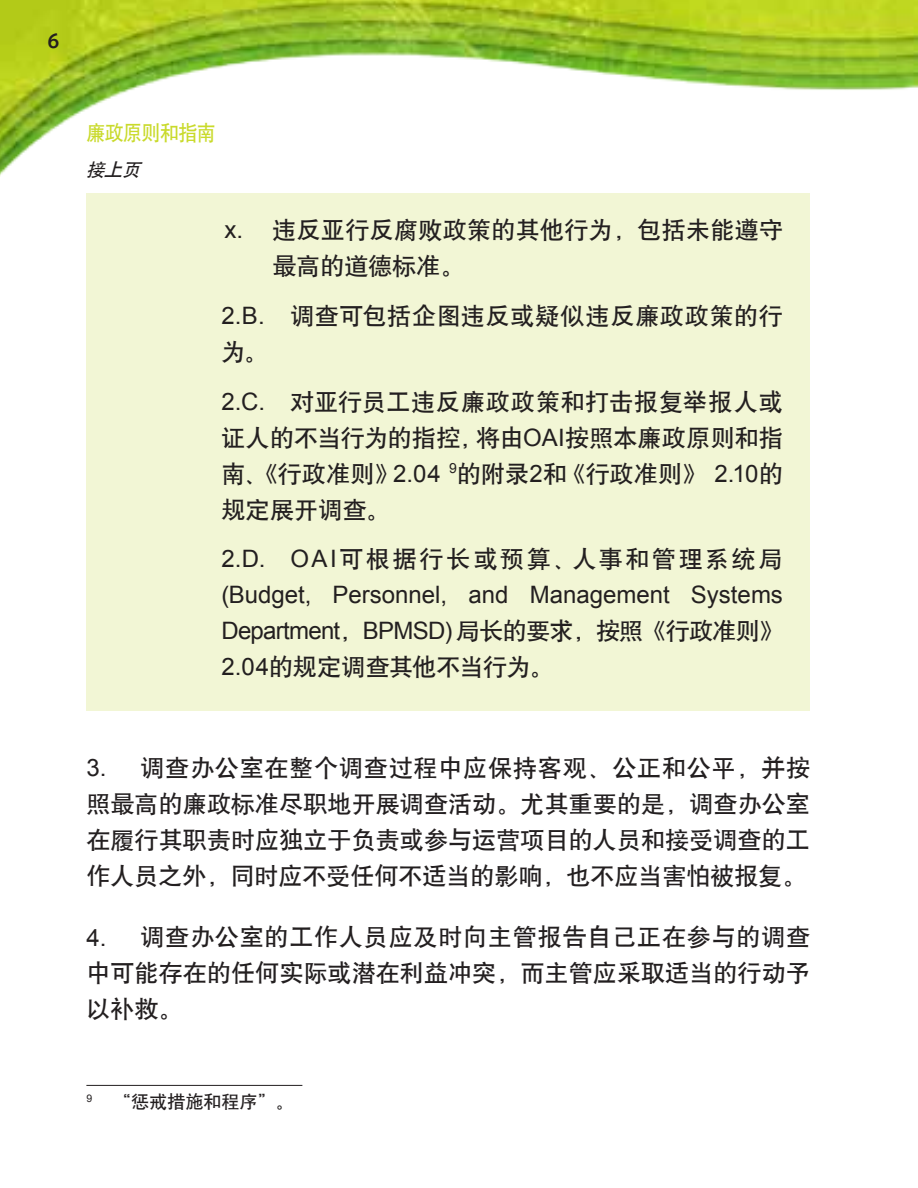
<style>
.page{position:relative;width:918px;height:1188px;background:#fff}
.page>*{position:absolute;margin:0;border:0;box-sizing:border-box;transform-origin:0 0}
.t1{font:24px/36px "H Yb 1 gj";letter-spacing:.005em;color:#231f20;text-align:justify}
.t2{font:24px/36px "Arial";color:#231f20}
.t3{font:24px/36px "H Yb 1 gj";letter-spacing:.03em;color:#231f20}
.t4{font:24px "H Yb 1 gj";letter-spacing:.11em;color:#231f20}
.t5{font:21px "H Yb 1 gj";letter-spacing:-.025em;color:#c9da2b;scale:.9 1}
.t6{font:500 21px "Ideal Sans";color:#231f20}
.t7{font:18px "H Yb 1 gj";color:#231f20}
.t8{font:italic 18px "H Yb 1 gj";color:#231f20}
.s1{font-family:"Arial"}
.s2{font-family:"H Yb 1 gj"}
</style>
<div class="page">
<div style="left:86px;top:193px;width:724px;height:518px;background:#f2f6d5"></div>
<img style="left:0;top:0;width:918px;height:176px">
<hr style="left:86px;top:1085px;width:216px;height:1px;background:#231f20">
<p class="t6" style="left:48px;top:25px;width:13px">6</p>
<p class="t5" style="left:86px;top:123px;width:145px">廉政原则和指南</p>
<p class="t8" style="left:86px;top:160px;width:60px">接上页</p>
<p class="t1" style="left:272px;top:212px;width:512px;text-indent:-48px"><span class="s1">x.</span> 违反亚行反腐败政策的其他行为，包括未能遵守最高的道德标准。</p>
<p class="t3" style="left:221px;top:298px;width:563px"><span class="s1">2.B.</span> 调查可包括企图违反或疑似违反廉政政策的行为。</p>
<p class="t1" style="left:221px;top:383px;width:563px"><span class="s1">2.C.</span> 对亚行员工违反廉政政策和打击报复举报人或证人的不当行为的指控，将由<span class="s1">OAI</span>按照本廉政原则和指南、《行政准则》<span class="s1">2.04</span> <sup>9</sup>的附录<span class="s1">2</span>和《行政准则》 <span class="s1">2.10</span>的规定展开调查。</p>
<p class="t4" style="left:221px;top:547px;width:563px"><span class="s1">2.D. OAI</span>可根据行长或预算、人事和管理系统局</p>
<p class="t2" style="left:221px;top:577px;width:563px">(Budget, Personnel, and Management Systems<br>Department<span class="s2">，</span>BPMSD) <span class="s2">局长的要求，按照《行政准则》</span></p>
<p class="t1" style="left:221px;top:649px;width:333px"><span class="s1">2.04</span>的规定调查其他不当行为。</p>
<p class="t1" style="left:86px;top:750px;width:725px"><span class="s1">3.</span> 调查办公室在整个调查过程中应保持客观、公正和公平，并按照最高的廉政标准尽职地开展调查活动。尤其重要的是，调查办公室在履行其职责时应独立于负责或参与运营项目的人员和接受调查的工作人员之外，同时应不受任何不适当的影响，也不应当害怕被报复。</p>
<p class="t1" style="left:86px;top:919px;width:725px"><span class="s1">4.</span> 调查办公室的工作人员应及时向主管报告自己正在参与的调查中可能存在的任何实际或潜在利益冲突，而主管应采取适当的行动予以补救。</p>
<p class="t7" style="left:86px;top:1093px;width:209px"><sup>9</sup> “惩戒措施和程序”。</p>
</div>
